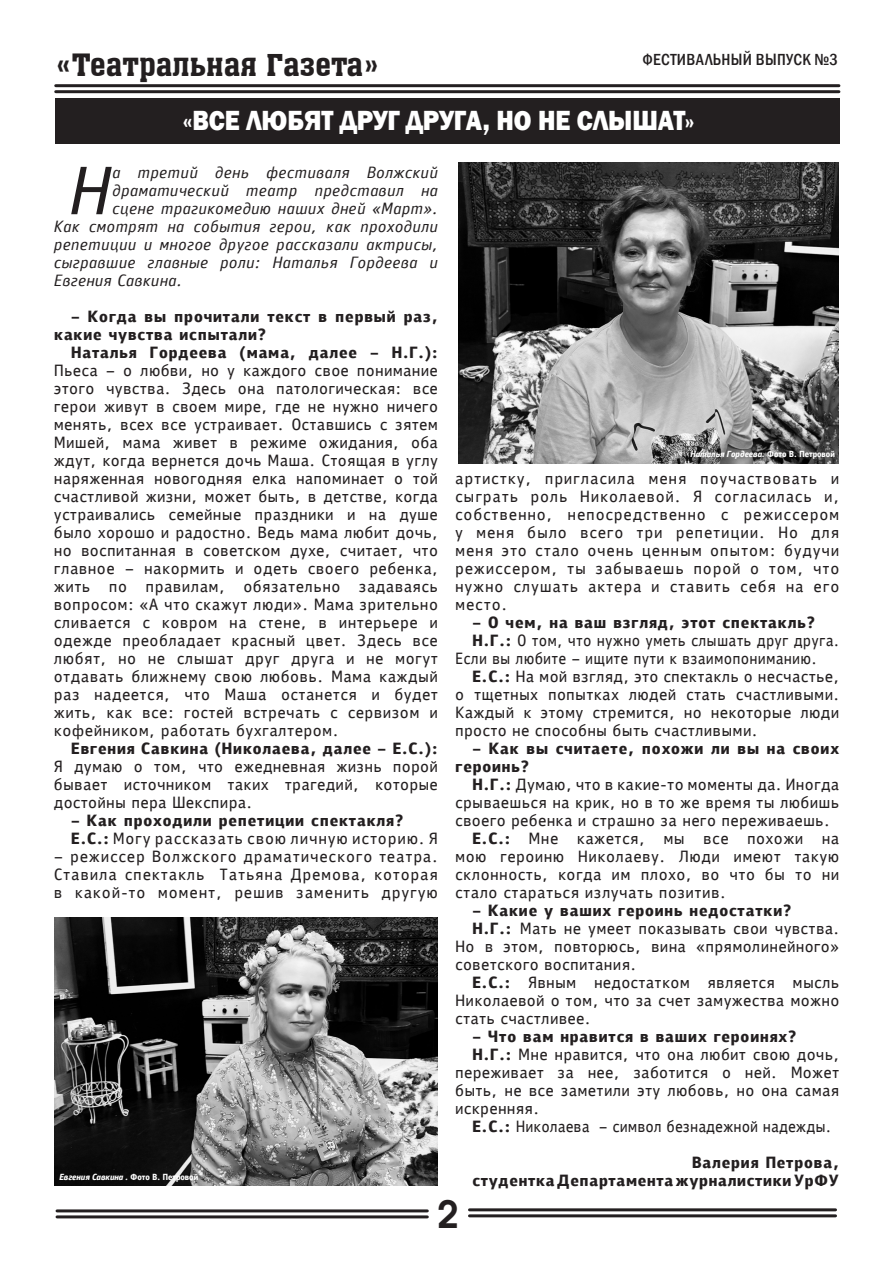
<style>
.page{position:relative;width:893px;height:1263px;background:#fff}
.page>*{position:absolute;margin:0;border:0;box-sizing:border-box;transform-origin:0 0}
.t1{font:700 37.5px "Avant Garde Gothic C";color:#231f20}
.t2{font:30px "a Assuan";color:#231f20}
.t3{font:800 28.5px "Franklin Gothic";color:#fff;scale:.9 1}
.t4{font:500 condensed 16.5px "Franklin Gothic";letter-spacing:.02em;color:#231f20}
</style>
<div class="page">
<div style="left:55px;top:98px;width:785px;height:46px;background:#231f20"></div>
<hr style="left:57px;top:1209px;width:370px;height:3px;background:#231f20">
<hr style="left:57px;top:1215px;width:370px;height:3px;background:#231f20">
<hr style="left:469px;top:1208px;width:366px;height:3px;background:#231f20">
<hr style="left:469px;top:1214px;width:366px;height:3px;background:#231f20">
<hr style="left:56px;top:84px;width:783px;height:3px;background:#231f20">
<hr style="left:56px;top:90px;width:783px;height:3px;background:#231f20">
<img style="left:54px;top:918px;width:383px;height:267px">
<img style="left:459px;top:162px;width:380px;height:301px">
<svg style="left:60px;top:1174px;width:138px;height:8px"></svg>
<svg style="left:691px;top:450px;width:143px;height:9px"></svg>
<p class="t2" style="left:55px;top:49px;width:326px">«Театральная Газета»</p>
<p class="t4" style="left:642px;top:49px;width:197px">ФЕСТИВАЛЬНЫЙ ВЫПУСК №3</p>
<p class="t3" style="left:183px;top:102px;width:570px">«ВСЕ ЛЮБЯТ ДРУГ ДРУГА, НО НЕ СЛЫШАТ»</p>
<p class="t1" style="left:437px;top:1191px;width:22px">2</p>
</div>
